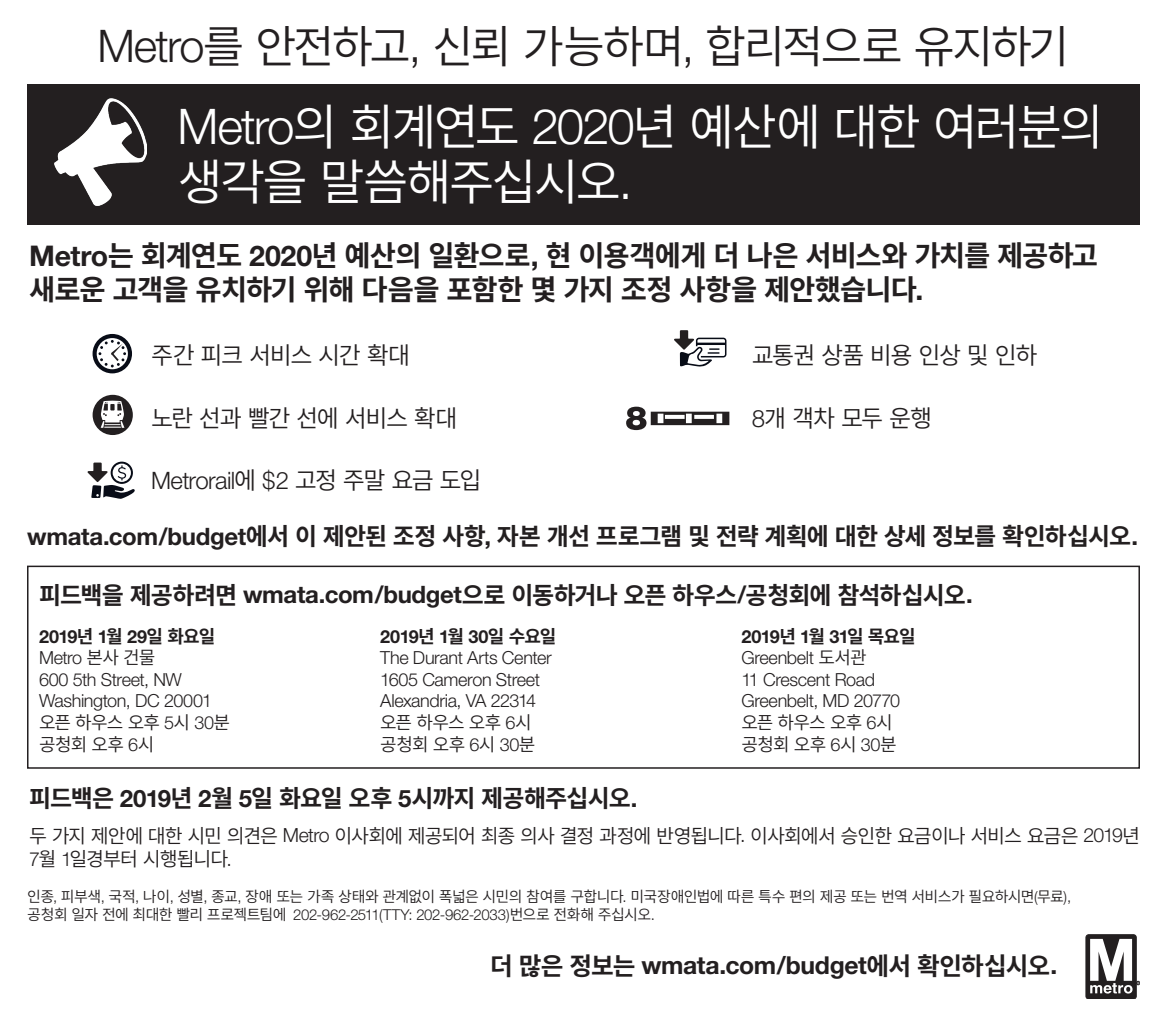
<style>
.page{position:relative;width:1167px;height:1026px;background:#fff}
.page>*{position:absolute;margin:0;border:0;box-sizing:border-box;transform-origin:0 0}
.t1{font:49.2px/55.7px "Source Han Sans KR";letter-spacing:-.06em;color:#fff}
.t2{font:45px "Source Han Sans KR";letter-spacing:-.06em;color:#231f20}
.small_print{font:700 28.5px/34.2px "Source Han Sans KR";letter-spacing:-.035em;color:#231f20}
.t3{font:700 24.75px "Helvetica Neue";letter-spacing:-.015em;color:#231f20}
.small_print-2{font:700 24px "Source Han Sans KR";letter-spacing:-.035em;color:#231f20}
.bullet{font:24px "Source Han Sans KR";letter-spacing:-.055em;color:#231f20}
.bullet-2{font:300 24px "Helvetica Neue";letter-spacing:-.025em;color:#231f20}
.small_print-3{font:19.5px/23.4px "Source Han Sans KR";letter-spacing:-.055em;color:#231f20}
.small_print-4{font:300 18px "Helvetica Neue";letter-spacing:-.02em;color:#231f20}
.small_print-5{font:18px "Source Han Sans KR";letter-spacing:-.045em;color:#231f20}
.small_print-6{font:700 18px "Helvetica Neue";letter-spacing:-.03em;color:#231f20}
.small_print-7{font:15px/17.7px "Source Han Sans KR";letter-spacing:-.045em;color:#231f20}
.s1{font-family:"Helvetica Neue";font-weight:300}
.s2{font-family:"Helvetica Neue"}
.s3{font-family:"Source Han Sans KR";font-weight:400}
.s4{font-family:"Source Han Sans KR"}
</style>
<div class="page">
<div style="left:27px;top:84px;width:1112px;height:141px;background:#231f20"></div>
<div style="left:1085px;top:935px;width:51px;height:64px;background:#231f20;border-radius:3px"></div>
<div style="left:1085px;top:935px;width:51px;height:64px;border:1px solid #231f20;border-radius:3px"></div>
<svg style="left:1090px;top:939px;width:49px;height:55px"></svg>
<img style="left:54px;top:99px;width:92px;height:107px">
<div style="left:27px;top:566px;width:1112px;height:203px;border:2px solid #231f20"></div>
<svg style="left:93px;top:334px;width:39px;height:39px"></svg>
<div style="left:93px;top:395px;width:40px;height:40px;background:#231f20;border-radius:50%"></div>
<svg style="left:101px;top:401px;width:23px;height:27px"></svg>
<svg style="left:87px;top:462px;width:48px;height:37px"></svg>
<svg style="left:674px;top:330px;width:52px;height:37px"></svg>
<svg style="left:626px;top:407px;width:103px;height:23px"></svg>
<p class="t2" style="left:97px;top:22px;width:973px"><span class="s1">Metro</span>를 안전하고<span class="s1">,</span> 신뢰 가능하며<span class="s1">,</span> 합리적으로 유지하기</p>
<p class="t1" style="left:177px;top:100px;width:928px"><span class="s1">Metro</span>의 회계연도 <span class="s1">2020</span>년 예산에 대한 여러분의 생각을 말씀해주십시오<span class="s1">.</span></p>
<p class="small_print" style="left:29px;top:239px;width:1070px"><span class="s2">Metro</span>는 회계연도 <span class="s2">2020</span>년 예산의 일환으로<span class="s2">,</span> 현 이용객에게 더 나은 서비스와 가치를 제공하고 새로운 고객을 유치하기 위해 다음을 포함한 몇 가지 조정 사항을 제안했습니다<span class="s2">.</span></p>
<p class="bullet" style="left:151px;top:342px;width:261px">주간 피크 서비스 시간 확대</p>
<p class="bullet" style="left:151px;top:404px;width:308px">노란 선과 빨간 선에 서비스 확대</p>
<p class="bullet-2" style="left:151px;top:466px;width:332px">Metrorail<span class="s3">에</span> $2 <span class="s3">고정 주말 요금 도입</span></p>
<p class="bullet" style="left:751px;top:342px;width:287px">교통권 상품 비용 인상 및 인하</p>
<p class="bullet" style="left:751px;top:404px;width:182px"><span class="s1">8</span>개 객차 모두 운행</p>
<p class="small_print-2" style="left:27px;top:523px;width:1112px"><span class="s2">wmata.com/budget</span>에서 이 제안된 조정 사항<span class="s2">,</span> 자본 개선 프로그램 및 전략 계획에 대한 상세 정보를 확인하십시오<span class="s2">.</span></p>
<p class="small_print-2" style="left:39px;top:582px;width:935px">피드백을 제공하려면 <span class="s2">wmata.com/budget</span>으로 이동하거나 오픈 하우스<span class="s2">/</span>공청회에 참석하십시오<span class="s2">.</span></p>
<p class="small_print-6" style="left:39px;top:625px;width:178px">2019<span class="s4">년</span> 1<span class="s4">월</span> 29<span class="s4">일 화요일</span></p>
<p class="small_print-4" style="left:39px;top:647px;width:118px">Metro <span class="s3">본사 건물</span></p>
<p class="small_print-4" style="left:39px;top:668px;width:144px">600 5th Street, NW</p>
<p class="small_print-4" style="left:39px;top:690px;width:174px">Washington, DC 20001</p>
<p class="small_print-5" style="left:39px;top:712px;width:193px">오픈 하우스 오후 <span class="s1">5</span>시 <span class="s1">30</span>분</p>
<p class="small_print-5" style="left:39px;top:734px;width:117px">공청회 오후 <span class="s1">6</span>시</p>
<p class="small_print-6" style="left:380px;top:625px;width:178px">2019<span class="s4">년</span> 1<span class="s4">월</span> 30<span class="s4">일 수요일</span></p>
<p class="small_print-4" style="left:380px;top:647px;width:173px">The Durant Arts Center</p>
<p class="small_print-4" style="left:380px;top:668px;width:161px">1605 Cameron Street</p>
<p class="small_print-4" style="left:380px;top:690px;width:157px">Alexandria, VA 22314</p>
<p class="small_print-5" style="left:380px;top:712px;width:153px">오픈 하우스 오후 <span class="s1">6</span>시</p>
<p class="small_print-5" style="left:380px;top:734px;width:157px">공청회 오후 <span class="s1">6</span>시 <span class="s1">30</span>분</p>
<p class="small_print-6" style="left:741px;top:625px;width:176px">2019<span class="s4">년</span> 1<span class="s4">월</span> 31<span class="s4">일 목요일</span></p>
<p class="small_print-4" style="left:741px;top:647px;width:127px">Greenbelt <span class="s3">도서관</span></p>
<p class="small_print-4" style="left:741px;top:668px;width:135px">11 Crescent Road</p>
<p class="small_print-4" style="left:741px;top:690px;width:160px">Greenbelt, MD 20770</p>
<p class="small_print-5" style="left:741px;top:712px;width:153px">오픈 하우스 오후 <span class="s1">6</span>시</p>
<p class="small_print-5" style="left:741px;top:734px;width:157px">공청회 오후 <span class="s1">6</span>시 <span class="s1">30</span>분</p>
<p class="small_print-2" style="left:29px;top:785px;width:610px">피드백은 <span class="s2">2019</span>년 <span class="s2">2</span>월 <span class="s2">5</span>일 화요일 오후 <span class="s2">5</span>시까지 제공해주십시오<span class="s2">.</span></p>
<p class="small_print-3" style="left:29px;top:824px;width:1112px">두 가지 제안에 대한 시민 의견은 <span class="s1">Metro</span> 이사회에 제공되어 최종 의사 결정 과정에 반영됩니다<span class="s1">.</span> 이사회에서 승인한 요금이나 서비스 요금은 <span class="s1">2019</span>년<br><span class="s1">7</span>월 <span class="s1">1</span>일경부터 시행됩니다<span class="s1">.</span></p>
<p class="small_print-7" style="left:27px;top:888px;width:1045px">인종<span class="s1">,</span> 피부색<span class="s1">,</span> 국적<span class="s1">,</span> 나이<span class="s1">,</span> 성별<span class="s1">,</span> 종교<span class="s1">,</span> 장애 또는 가족 상태와 관계없이 폭넓은 시민의 참여를 구합니다<span class="s1">.</span> 미국장애인법에 따른 특수 편의 제공 또는 번역 서비스가 필요하시면<span class="s1">(</span>무료<span class="s1">), </span>공청회 일자 전에 최대한 빨리 프로젝트팀에 <span class="s1">202-962-2511(TTY: 202-962-2033)</span>번으로 전화해 주십시오<span class="s1">.</span></p>
<p class="t3" style="left:490px;top:950px;width:568px"><span class="s4">더 많은 정보는</span> wmata.com/budget<span class="s4">에서 확인하십시오</span>.</p>
</div>
